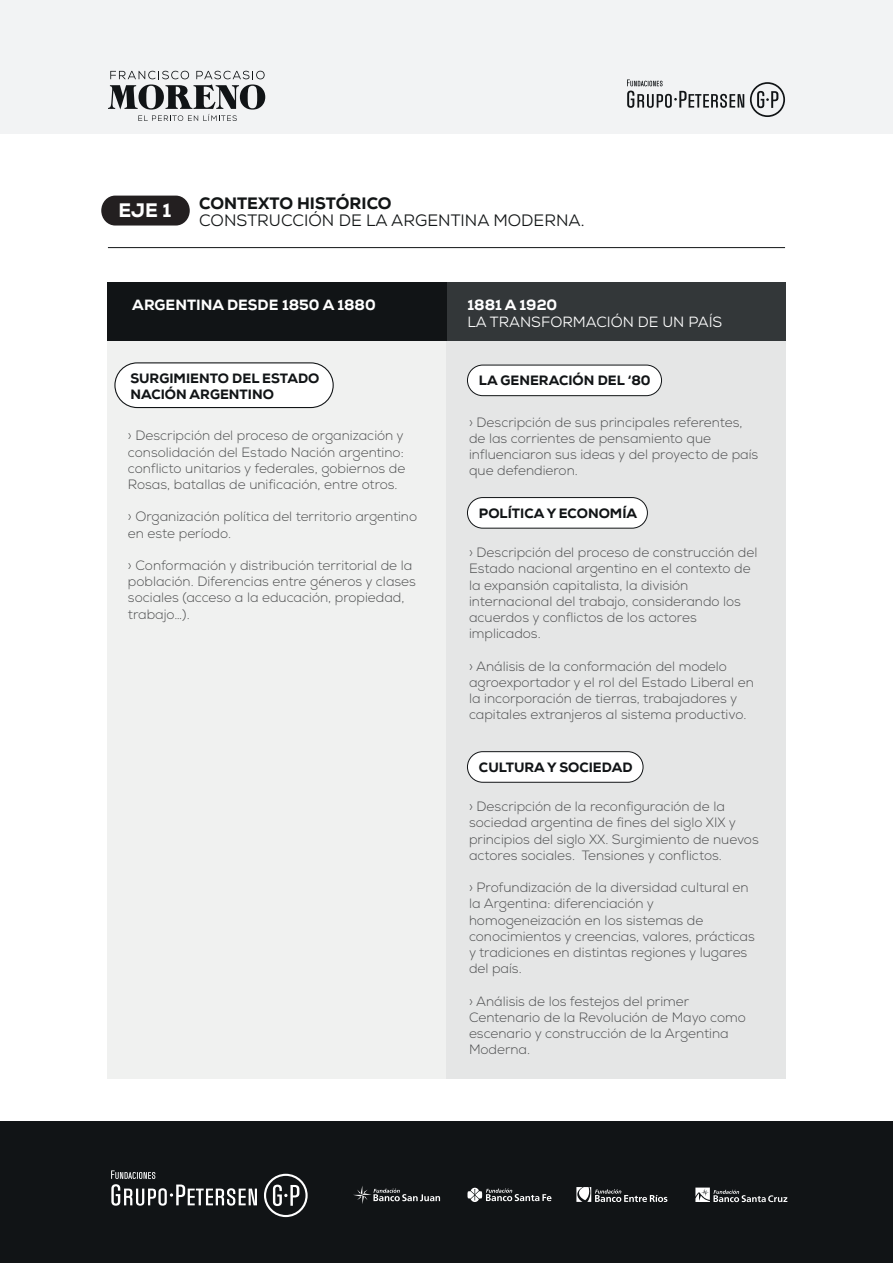
<style>
.page{position:relative;width:893px;height:1263px;background:#fff}
.page>*{position:absolute;margin:0;border:0;box-sizing:border-box;transform-origin:0 0}
.t1{font:800 19.5px "Nexa";color:#fff}
.t2{font:16.5px "Nexa";color:#121516}
.t3{font:800 16.5px "Nexa";color:#121516}
.t4{font:800 14.85px "Nexa";color:#fff}
.t5{font:14.85px "Nexa";color:#fff}
.t6{font:300 13.5px/16.2px "Nexa";color:#4b4c4d}
.t7{font:800 13.5px/16.2px "Nexa";color:#111416}
</style>
<div class="page">
<hr style="left:108px;top:247px;width:677px;height:1px;background:#111416">
<div style="left:101px;top:196px;width:89px;height:30px;background:#231f20;border-radius:14px"></div>
<div style="left:0;top:1122px;width:893px;height:141px;background:#111416"></div>
<svg style="left:264px;top:1174px;width:44px;height:43px"></svg>
<svg style="left:111px;top:1170px;width:146px;height:36px"></svg>
<svg style="left:695px;top:1187px;width:92px;height:15px"></svg>
<svg style="left:467px;top:1188px;width:84px;height:14px"></svg>
<svg style="left:353px;top:1186px;width:87px;height:18px"></svg>
<svg style="left:576px;top:1187px;width:91px;height:15px"></svg>
<div style="left:0;top:0;width:893px;height:134px;background:#f2f3f4"></div>
<svg style="left:750px;top:82px;width:35px;height:35px"></svg>
<svg style="left:627px;top:79px;width:117px;height:29px"></svg>
<div style="left:442px;top:283px;width:344px;height:58px;background:#333739"></div>
<div style="left:107px;top:283px;width:339px;height:58px;background:#111416"></div>
<div style="left:107px;top:341px;width:339px;height:738px;background:#f0f1f0"></div>
<div style="left:447px;top:341px;width:339px;height:738px;background:#e5e6e6"></div>
<div style="left:115px;top:363px;width:218px;height:44px;background:#fff;border-radius:22px"></div>
<div style="left:114px;top:362px;width:220px;height:46px;border:1px solid #111416;border-radius:22px"></div>
<div style="left:467px;top:365px;width:194px;height:31px;background:#fff;border-radius:15px"></div>
<div style="left:467px;top:365px;width:195px;height:31px;border:1px solid #111416;border-radius:15px"></div>
<div style="left:467px;top:498px;width:180px;height:30px;background:#fff;border-radius:15px"></div>
<div style="left:467px;top:497px;width:181px;height:31px;border:1px solid #111416;border-radius:15px"></div>
<div style="left:467px;top:752px;width:176px;height:30px;background:#fff;border-radius:15px"></div>
<div style="left:467px;top:751px;width:176px;height:32px;border:1px solid #111416;border-radius:15px"></div>
<svg style="left:108px;top:71px;width:157px;height:50px"></svg>
<h1 class="t1" style="left:118px;top:198px;width:54px">EJE 1</h1>
<p class="t3" style="left:199px;top:193px;width:194px">CONTEXTO HISTÓRICO</p>
<p class="t2" style="left:199px;top:210px;width:387px">CONSTRUCCIÓN DE LA ARGENTINA MODERNA.</p>
<p class="t4" style="left:132px;top:295px;width:245px">ARGENTINA DESDE 1850 A 1880</p>
<p class="t4" style="left:467px;top:295px;width:91px">1881 A 1920</p>
<p class="t5" style="left:467px;top:313px;width:256px">LA TRANSFORMACIÓN DE UN PAÍS</p>
<p class="t7" style="left:130px;top:370px;width:191px">SURGIMIENTO DEL ESTADO<br>NACIÓN ARGENTINO</p>
<p class="t6" style="left:128px;top:428px;width:279px">› Descripción del proceso de organización y consolidación del Estado Nación argentino: conflicto unitarios y federales, gobiernos de Rosas, batallas de unificación, entre otros.</p>
<p class="t6" style="left:128px;top:509px;width:291px">› Organización política del territorio argentino en este período.</p>
<p class="t6" style="left:128px;top:558px;width:289px">› Conformación y distribución territorial de la población. Diferencias entre géneros y clases sociales (acceso a la educación, propiedad, trabajo…).</p>
<p class="t7" style="left:479px;top:373px;width:173px">LA GENERACIÓN DEL ‘80</p>
<p class="t6" style="left:469px;top:414px;width:291px">› Descripción de sus principales referentes, de las corrientes de pensamiento que influenciaron sus ideas y del proyecto de país que defendieron.</p>
<p class="t7" style="left:479px;top:505px;width:160px">POLÍTICA Y ECONOMÍA</p>
<p class="t6" style="left:469px;top:545px;width:290px">› Descripción del proceso de construcción del Estado nacional argentino en el contexto de la expansión capitalista, la división internacional del trabajo, considerando los acuerdos y conflictos de los actores implicados.</p>
<p class="t6" style="left:469px;top:658px;width:286px">› Análisis de la conformación del modelo agroexportador y el rol del Estado Liberal en la incorporación de tierras, trabajadores y capitales extranjeros al sistema productivo.</p>
<p class="t7" style="left:479px;top:759px;width:155px">CULTURA Y SOCIEDAD</p>
<p class="t6" style="left:469px;top:799px;width:291px">› Descripción de la reconfiguración de la sociedad argentina de fines del siglo XIX y principios del siglo XX. Surgimiento de nuevos actores sociales. Tensiones y conflictos.</p>
<p class="t6" style="left:469px;top:880px;width:287px">› Profundización de la diversidad cultural en la Argentina: diferenciación y homogeneización en los sistemas de conocimientos y creencias, valores, prácticas y tradiciones en distintas regiones y lugares del país.</p>
<p class="t6" style="left:469px;top:993px;width:278px">› Análisis de los festejos del primer<br>Centenario de la Revolución de Mayo como escenario y construcción de la Argentina<br>Moderna.</p>
</div>
